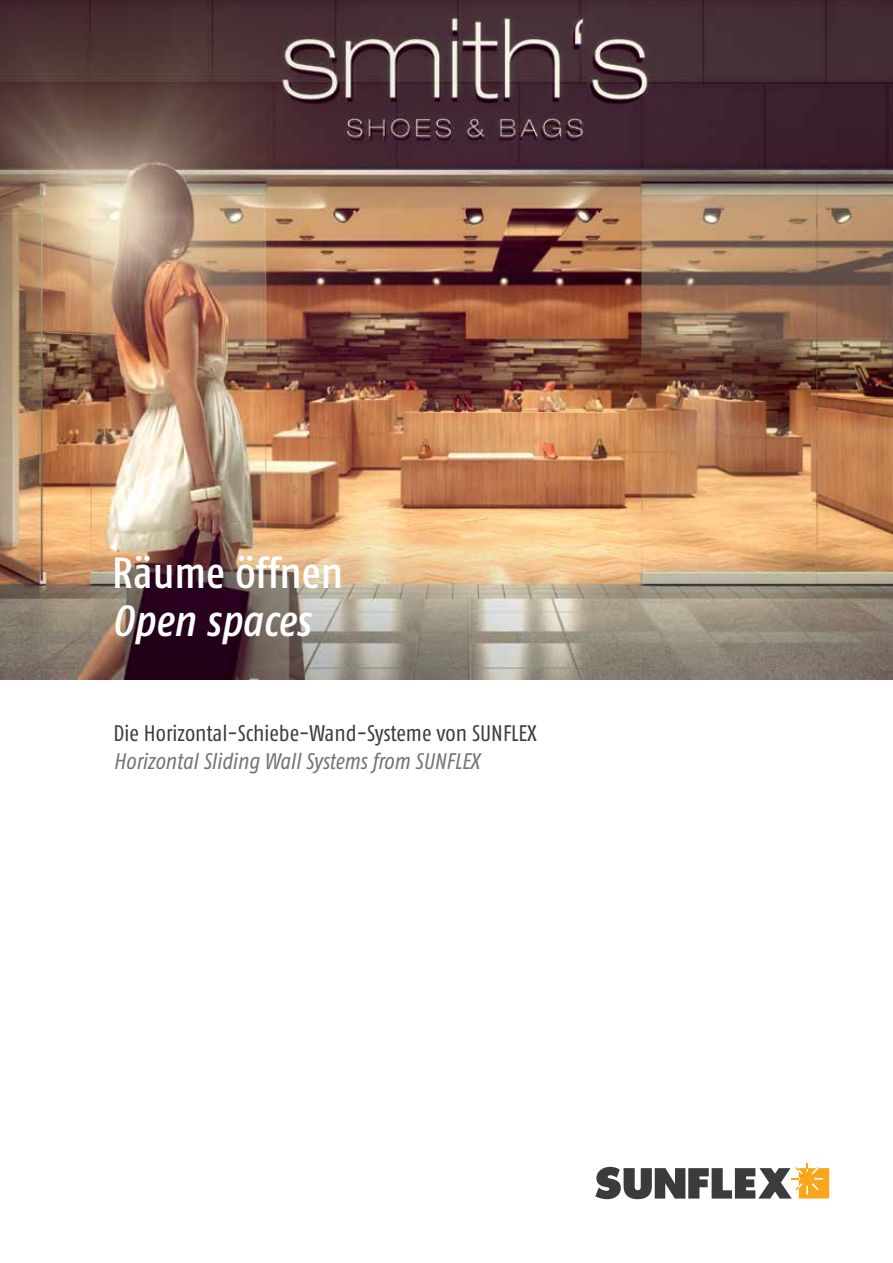
<style>
.page{position:relative;width:893px;height:1263px;background:#fff}
.page>*{position:absolute;margin:0;border:0;box-sizing:border-box;transform-origin:0 0}
.t1{font:43.5px "Fago Co Med Tf";color:#fff}
.t2{font:italic 43.5px "Fago Co Med Tf";color:#fff}
.t3{font:22.5px "Fago Co Regular Tf";color:#3a3c3c}
.t4{font:italic 22.5px "Fago Co Regular Tf";color:#757374}
</style>
<div class="page">
<img style="left:0;top:0;width:893px;height:679px">
<svg style="left:595px;top:1163px;width:234px;height:36px"></svg>
<h1 class="t1" style="left:112px;top:547px;width:232px">Räume öffnen</h1>
<h1 class="t2" style="left:112px;top:595px;width:200px">Open spaces</h1>
<p class="t3" style="left:114px;top:720px;width:424px">Die Horizontal-Schiebe-Wand-Systeme von SUNFLEX</p>
<p class="t4" style="left:114px;top:749px;width:367px">Horizontal Sliding Wall Systems from SUNFLEX</p>
</div>
